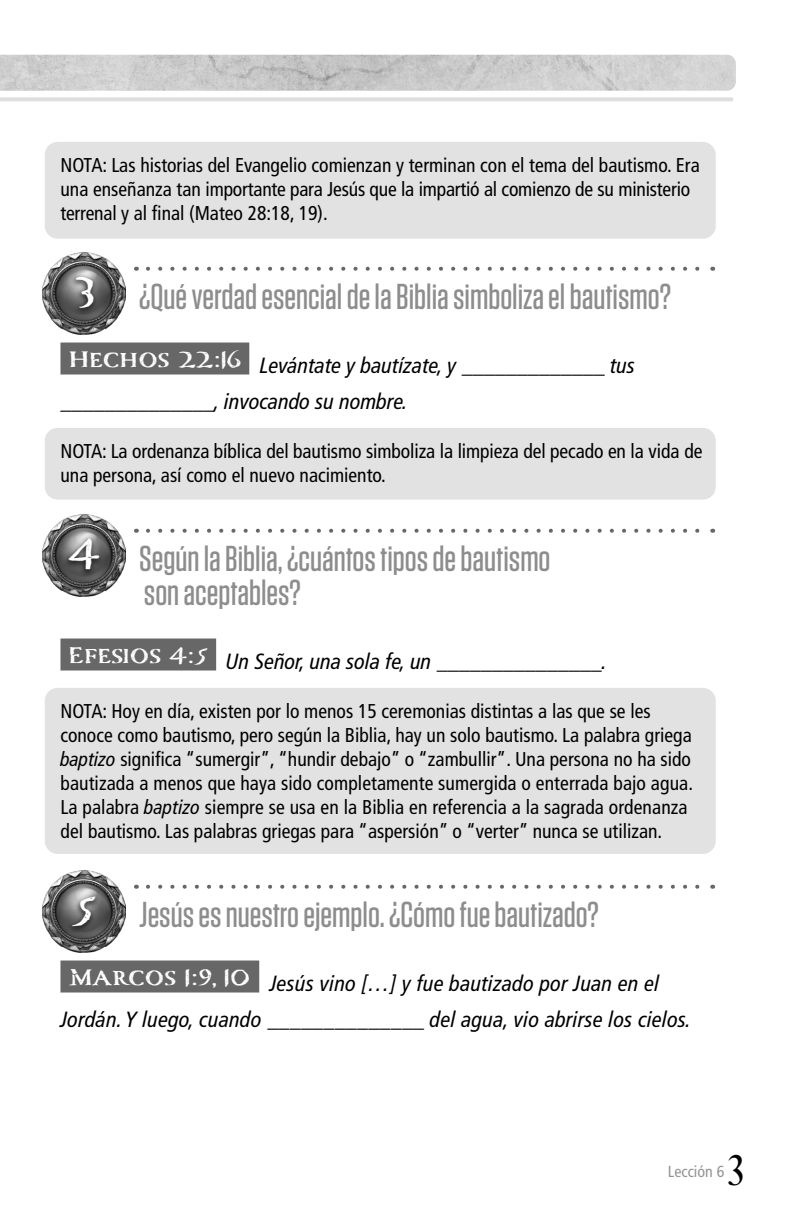
<style>
.page{position:relative;width:792px;height:1224px;background:#fff}
.page>*{position:absolute;margin:0;border:0;box-sizing:border-box;transform-origin:0 0}
.Compass_Numbers{font:700 50px "Carta Marina";color:#fff}
.t1{font:44px "Desire Pro";color:#000}
.Questions_1{font:500 36px/34px "Tungsten";color:#8d8d8d}
.Scripture_with_blanks{font:italic condensed 22px/36px "Frutiger LT Pro";letter-spacing:.01em;color:#000}
.NOTE{font:condensed 20px/24px "Frutiger LT Pro";color:#000}
.t2{font:condensed 16px "Frutiger LT Pro";color:#949494}
.s1{font-style:italic}
</style>
<div class="page">
<img style="left:0;top:55px;width:736px;height:36px">
<hr style="left:0;top:97px;width:732px;height:4px;background:#dedede">
<div style="left:60px;top:343px;width:189px;height:32px;background:#676767"></div>
<div style="left:60px;top:639px;width:156px;height:32px;background:#676767"></div>
<div style="left:60px;top:961px;width:199px;height:32px;background:#676767"></div>
<img style="left:42px;top:252px;width:84px;height:83px">
<div style="left:69px;top:274px;width:30px;height:42px;background:#000;opacity:.75"></div>
<img style="left:42px;top:514px;width:84px;height:83px">
<div style="left:62px;top:535px;width:42px;height:42px;background:#000;opacity:.75"></div>
<img style="left:42px;top:870px;width:84px;height:83px">
<div style="left:66px;top:893px;width:34px;height:41px;background:#000;opacity:.75"></div>
<div style="left:45px;top:142px;width:671px;height:97px;background:#e2e2e2;border-radius:13px"></div>
<svg style="left:148px;top:267px;width:552px;height:4px"></svg>
<div style="left:45px;top:428px;width:671px;height:72px;background:#e2e2e2;border-radius:13px"></div>
<svg style="left:148px;top:529px;width:552px;height:4px"></svg>
<div style="left:45px;top:688px;width:671px;height:166px;background:#e2e2e2;border-radius:13px"></div>
<svg style="left:148px;top:885px;width:552px;height:4px"></svg>
<p class="NOTE" style="left:60px;top:153px;width:641px">NOTA: Las historias del Evangelio comienzan y terminan con el tema del bautismo. Era una enseñanza tan importante para Jesús que la impartió al comienzo de su ministerio terrenal y al final (Mateo 28:18, 19).</p>
<p class="Compass_Numbers" style="left:76px;top:260px;width:22px">3</p>
<p class="Questions_1" style="left:139px;top:279px;width:533px">¿Qué verdad esencial de la Biblia simboliza el bautismo?</p>
<p class="Scripture_with_blanks" style="left:60px;top:347px;width:576px;text-indent:8px"><sup>Hechos</sup> <sup>22:16</sup> Levántate y bautízate, y _____________ tus ______________, invocando su nombre.</p>
<p class="NOTE" style="left:60px;top:439px;width:643px">NOTA: La ordenanza bíblica del bautismo simboliza la limpieza del pecado en la vida de una persona, así como el nuevo nacimiento.</p>
<p class="Compass_Numbers" style="left:69px;top:524px;width:32px">4</p>
<p class="Questions_1" style="left:139px;top:541px;width:413px">Según la Biblia, ¿cuántos tipos de bautismo son aceptables?</p>
<p class="Scripture_with_blanks" style="left:69px;top:643px;width:540px"><sup>Efesios</sup> <sup>4:5</sup> Un Señor, una sola fe, un _______________.</p>
<p class="NOTE" style="left:60px;top:699px;width:634px">NOTA: Hoy en día, existen por lo menos 15 ceremonias distintas a las que se les conoce como bautismo, pero según la Biblia, hay un solo bautismo. La palabra griega <span class="s1">baptizo</span> significa “sumergir”, “hundir debajo” o “zambullir”. Una persona no ha sido bautizada a menos que haya sido completamente sumergida o enterrada bajo agua.<br>La palabra <span class="s1">baptizo</span> siempre se usa en la Biblia en referencia a la sagrada ordenanza del bautismo. Las palabras griegas para “aspersión” o “verter” nunca se utilizan.</p>
<p class="Compass_Numbers" style="left:72px;top:880px;width:25px">5</p>
<p class="Questions_1" style="left:139px;top:897px;width:461px">Jesús es nuestro ejemplo. ¿Cómo fue bautizado?</p>
<p class="Scripture_with_blanks" style="left:60px;top:965px;width:632px;text-indent:8px"><sup>Marcos</sup> <sup>1:9,</sup> <sup>10</sup> Jesús vino […] y fue bautizado por Juan en el<br>Jordán. Y luego, cuando ______________ del agua, vio abrirse los cielos.</p>
<p class="t2" style="left:668px;top:1162px;width:58px">Lección 6</p>
<h2 class="t1" style="left:728px;top:1144px;width:17px">3</h2>
</div>
